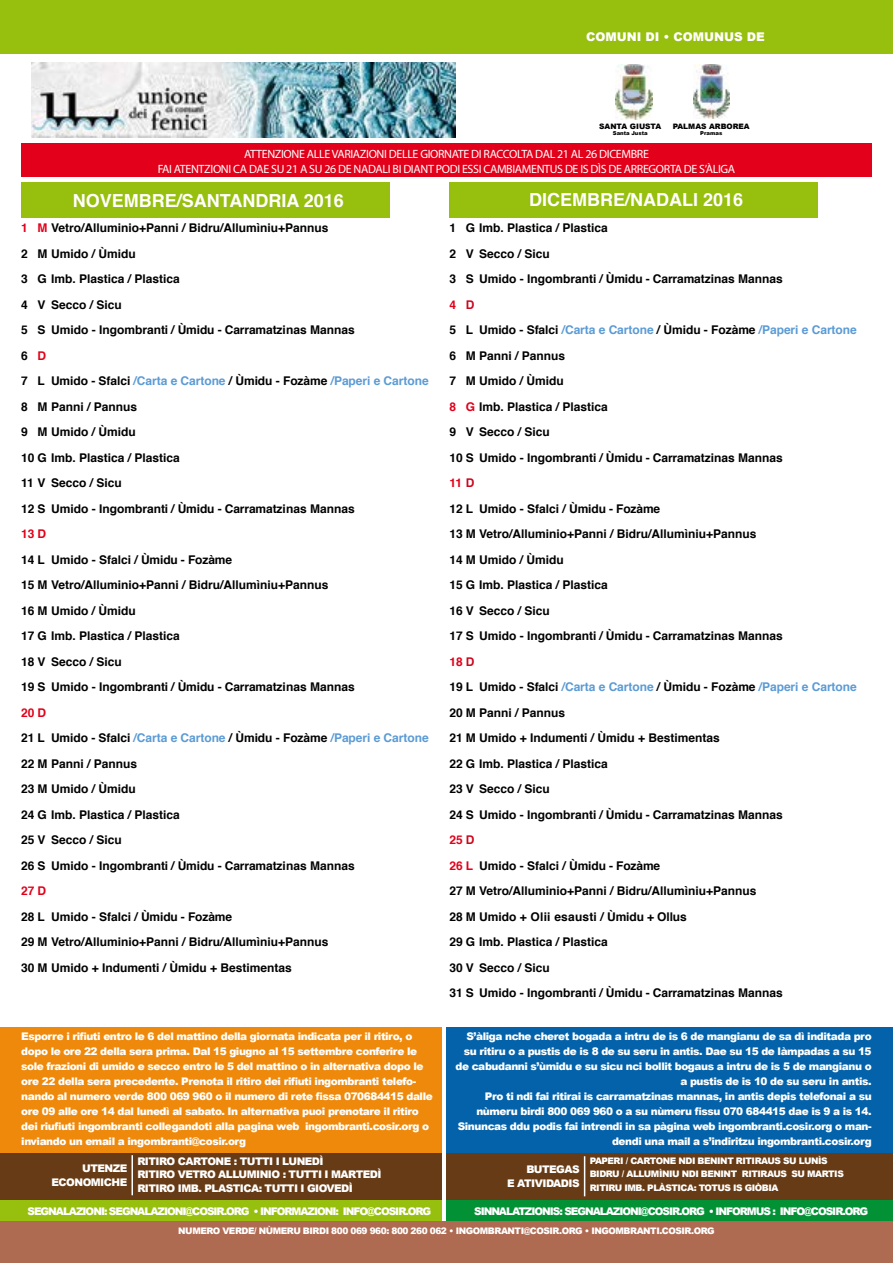
<style>
.page{position:relative;width:893px;height:1263px;background:#fff}
.page>*{position:absolute;margin:0;border:0;box-sizing:border-box;transform-origin:0 0}
.t1{font:700 18px "Helvetica";color:#fff}
.t2{font:700 12px/25.5px "Helvetica";color:#000}
.t3{font:700 12px "Helvetica";letter-spacing:-.005em;color:#5b9bd5}
.t4{font:12px/14.4px "Myriad Pro";letter-spacing:-.03em;color:#fff;text-align:center}
.t5{font:900 12px "Arial";color:#fff}
.t6{font:700 12px "Helvetica";letter-spacing:.12em;color:#e2001a}
.t7{font:700 12px "Helvetica";color:#cd071e}
.t8{font:900 10.5px/15px "Arial";letter-spacing:-.04em;color:#fff;text-align:right}
.t9{font:900 10.5px "Arial";letter-spacing:-.1em;color:#fff}
.t10{font:900 9px/13.5px "Arial";letter-spacing:-.05em;color:#fff}
.t11{font:900 7.5px "Arial";color:#000}
.t12{font:900 5.4px "Arial";color:#000}
.s1{color:#e2001a}
.s2{color:#000}
.s3{color:#cd071e}
</style>
<div class="page">
<div style="left:0;top:0;width:893px;height:53px;background:#97bf0d"></div>
<div style="left:0;top:1027px;width:442px;height:125px;background:#ee890b"></div>
<div style="left:446px;top:1027px;width:447px;height:125px;background:#0362a9"></div>
<div style="left:0;top:1200px;width:442px;height:23px;background:#97bf0d"></div>
<div style="left:0;top:1153px;width:442px;height:46px;background:#673b15"></div>
<div style="left:446px;top:1200px;width:447px;height:23px;background:#039136"></div>
<div style="left:446px;top:1153px;width:447px;height:46px;background:#673b15"></div>
<div style="left:0;top:1221px;width:893px;height:42px;background:#af6a52"></div>
<img style="left:32px;top:62px;width:423px;height:75px">
<hr style="left:131px;top:1155px;width:2px;height:40px;background:#fff">
<hr style="left:584px;top:1156px;width:1px;height:40px;background:#fff">
<img style="left:615px;top:65px;width:37px;height:55px">
<img style="left:693px;top:65px;width:36px;height:54px">
<div style="left:449px;top:182px;width:368px;height:35px;background:#97bf0d"></div>
<div style="left:21px;top:144px;width:851px;height:33px;background:#e2001a"></div>
<div style="left:21px;top:182px;width:369px;height:36px;background:#97bf0d"></div>
<p class="t5" style="left:586px;top:28px;width:180px">COMUNI DI • COMUNUS DE</p>
<p class="t11" style="left:599px;top:120px;width:64px">SANTA GIUSTA</p>
<p class="t12" style="left:613px;top:129px;width:36px">Santa Justa</p>
<p class="t11" style="left:673px;top:120px;width:79px">PALMAS ARBOREA</p>
<p class="t12" style="left:700px;top:129px;width:24px">Pramas</p>
<p class="t4" style="left:158px;top:147px;width:579px">ATTENZIONE ALLE VARIAZIONI DELLE GIORNATE DI RACCOLTA DAL 21 AL 26 DICEMBRE<br>FAI ATENTZIONI CA DAE SU 21 A SU 26 DE NADALI BI DIANT PODI ESSI CAMBIAMENTUS DE IS DÌS DE ARREGORTA DE S’ÀLIGA</p>
<h1 class="t1" style="left:73px;top:186px;width:273px">NOVEMBRE/SANTANDRIA 2016</h1>
<p class="t2" style="left:37px;top:215px;width:293px"><span class="s1">M</span> Vetro/Alluminio+Panni / Bidru/Allumìniu+Pannus<br>M Umido / Ùmidu<br>G Imb. Plastica / Plastica<br>V<br>S</p>
<p class="t6" style="left:37px;top:346px;width:10px">D</p>
<p class="t2" style="left:37px;top:368px;width:101px">L<br>M Panni / Pannus<br>M Umido / Ùmidu</p>
<p class="t6" style="left:21px;top:218px;width:8px">1</p>
<p class="t2" style="left:21px;top:241px;width:160px">2<br>3<br>4<br>5<br>6<br>7<br>8<br>9<br>10 G Imb. Plastica / Plastica<br>11 V<br>12S</p>
<p class="t6" style="left:21px;top:524px;width:26px">13D</p>
<p class="t2" style="left:21px;top:547px;width:309px">14L<br>15 M Vetro/Alluminio+Panni / Bidru/Allumìniu+Pannus<br>16 M Umido / Ùmidu<br>17 G Imb. Plastica / Plastica<br>18V<br>19S</p>
<p class="t6" style="left:21px;top:703px;width:26px">20D</p>
<p class="t2" style="left:21px;top:725px;width:160px">21L<br>22 M Panni / Pannus<br>23 M Umido / Ùmidu<br>24 G Imb. Plastica / Plastica<br>25V<br>26S</p>
<p class="t6" style="left:21px;top:881px;width:26px">27D</p>
<p class="t2" style="left:21px;top:904px;width:309px">28L<br>29 M Vetro/Alluminio+Panni / Bidru/Allumìniu+Pannus<br>30 M Umido + Indumenti / Ùmidu + Bestimentas</p>
<p class="t2" style="left:51px;top:292px;width:305px">Secco / Sicu<br>Umido - Ingombranti / Ùmidu - Carramatzinas Mannas</p>
<p class="t3" style="left:51px;top:371px;width:379px"><span class="s2">Umido - Sfalci</span> /Carta e Cartone <span class="s2">/ Ùmidu - Fozàme</span> /Paperi e Cartone</p>
<p class="t2" style="left:51px;top:470px;width:305px">Secco / Sicu<br>Umido - Ingombranti / Ùmidu - Carramatzinas Mannas</p>
<p class="t2" style="left:51px;top:547px;width:183px">Umido - Sfalci / Ùmidu - Fozàme</p>
<p class="t2" style="left:51px;top:649px;width:305px">Secco / Sicu<br>Umido - Ingombranti / Ùmidu - Carramatzinas Mannas</p>
<p class="t3" style="left:51px;top:728px;width:379px"><span class="s2">Umido - Sfalci</span> /Carta e Cartone <span class="s2">/ Ùmidu - Fozàme</span> /Paperi e Cartone</p>
<p class="t2" style="left:51px;top:827px;width:305px">Secco / Sicu<br>Umido - Ingombranti / Ùmidu - Carramatzinas Mannas</p>
<p class="t2" style="left:51px;top:904px;width:183px">Umido - Sfalci / Ùmidu - Fozàme</p>
<h1 class="t1" style="left:529px;top:185px;width:216px">DICEMBRE/NADALI 2016</h1>
<p class="t2" style="left:466px;top:215px;width:318px">G Imb. Plastica / Plastica<br>V Secco / Sicu<br>S Umido - Ingombranti / Ùmidu - Carramatzinas Mannas</p>
<p class="t7" style="left:466px;top:295px;width:10px">D</p>
<p class="t2" style="left:466px;top:317px;width:144px">L<br>M Panni / Pannus<br>M Umido / Ùmidu<br><span class="s1">G</span> Imb. Plastica / Plastica<br>V Secco / Sicu</p>
<p class="t2" style="left:449px;top:215px;width:8px;text-align:justify">1<br>2<br>3</p>
<p class="t6" style="left:449px;top:295px;width:8px">4</p>
<p class="t2" style="left:449px;top:317px;width:8px;text-align:justify">5<br>6<br>7</p>
<p class="t6" style="left:449px;top:397px;width:8px">8</p>
<p class="t2" style="left:449px;top:419px;width:335px">9<br>10 S Umido - Ingombranti / Ùmidu - Carramatzinas Mannas<br><span class="s1">11</span> <span class="s3">D<br></span>12L<br>13 M Vetro/Alluminio+Panni / Bidru/Allumìniu+Pannus<br>14 M Umido / Ùmidu<br>15 G Imb. Plastica / Plastica<br>16 V Secco / Sicu<br>17 S Umido - Ingombranti / Ùmidu - Carramatzinas Mannas<br><span class="s1">18</span><span class="s3">D<br></span>19L<br>20 M Panni / Pannus<br>21 M Umido + Indumenti / Ùmidu + Bestimentas<br>22 G Imb. Plastica / Plastica<br>23 V Secco / Sicu<br>24 S Umido - Ingombranti / Ùmidu - Carramatzinas Mannas<br><span class="s1">25</span><span class="s3">D<br></span><span class="s1">26L</span></p>
<p class="t2" style="left:449px;top:878px;width:335px">27 M Vetro/Alluminio+Panni / Bidru/Allumìniu+Pannus<br>28 M Umido + Olii esausti / Ùmidu + Ollus<br>29 G Imb. Plastica / Plastica<br>30 V Secco / Sicu<br>31 S Umido - Ingombranti / Ùmidu - Carramatzinas Mannas</p>
<p class="t3" style="left:479px;top:320px;width:379px"><span class="s2">Umido - Sfalci</span> /Carta e Cartone <span class="s2">/ Ùmidu - Fozàme</span> /Paperi e Cartone</p>
<p class="t2" style="left:479px;top:496px;width:183px">Umido - Sfalci / Ùmidu - Fozàme</p>
<p class="t3" style="left:479px;top:677px;width:379px"><span class="s2">Umido - Sfalci</span> /Carta e Cartone <span class="s2">/ Ùmidu - Fozàme</span> /Paperi e Cartone</p>
<p class="t2" style="left:479px;top:853px;width:183px">Umido - Sfalci / Ùmidu - Fozàme</p>
<p class="t8" style="left:21px;top:1029px;width:413px;text-align:left">Esporre i rifiuti entro le 6 del mattino della giornata indicata per il ritiro, o dopo le ore 22 della sera prima. Dal 15 giugno al 15 settembre conferire le sole frazioni di umido e secco entro le 5 del mattino o in alternativa dopo le ore 22 della sera precedente. Prenota il ritiro dei rifiuti ingombranti telefo&shy;nando al numero verde 800 069 960 o il numero di rete fissa 070684415 dalle ore 09 alle ore 14 dal lunedì al sabato. In alternativa puoi prenotare il ritiro dei riufiuti ingombranti collegandoti alla pagina web ingombranti.cosir.org o inviando un email a ingombranti@cosir.org</p>
<p class="t8" style="left:455px;top:1029px;width:418px">S’àliga nche cheret bogada a intru de is 6 de mangianu de sa dì inditada pro su ritiru o a pustis de is 8 de su seru in antis. Dae su 15 de làmpadas a su 15 de cabudanni s’ùmidu e su sicu nci bollit bogaus a intru de is 5 de mangianu o a pustis de is 10 de su seru in antis.<br>Pro ti ndi fai ritirai is carramatzinas mannas, in antis depis telefonai a su nùmeru birdi 800 069 960 o a su nùmeru fissu 070 684415 dae is 9 a is 14.<br>Sinuncas ddu podis fai intrendi in sa pàgina web ingombranti.cosir.org o man&shy;dendi una mail a s’indiritzu ingombranti.cosir.org</p>
<p class="t8" style="left:137px;top:1154px;width:246px;line-height:13.5px;text-align:left">RITIRO CARTONE : TUTTI I LUNEDÌ<br>RITIRO VETRO ALLUMINIO : TUTTI I MARTEDÌ<br>RITIRO IMB. PLASTICA: TUTTI I GIOVEDÌ</p>
<p class="t10" style="left:590px;top:1153px;width:256px">PAPERI / CARTONE NDI BENINT RITIRAUS SU LUNÌS<br>BIDRU / ALLUMÌNIU NDI BENINT RITIRAUS SU MARTIS<br>RITIRU IMB. PLÀSTICA: TOTUS IS GIÒBIA</p>
<p class="t8" style="left:52px;top:1161px;width:77px;line-height:13.5px">UTENZE<br>ECONOMICHE</p>
<p class="t8" style="left:507px;top:1162px;width:74px;line-height:13.5px">BUTEGAS<br>E ATIVIDADIS</p>
<p class="t9" style="left:474px;top:1203px;width:396px">SINNALATZIONIS: SEGNALAZIONI@COSIR.ORG • INFORMUS : INFO@COSIR.ORG</p>
<p class="t10" style="left:178px;top:1224px;width:538px">NUMERO VERDE/ NÙMERU BIRDI 800 069 960: 800 260 062 • INGOMBRANTI@COSIR.ORG • INGOMBRANTI.COSIR.ORG</p>
<p class="t9" style="left:28px;top:1203px;width:405px">SEGNALAZIONI: SEGNALAZIONI@COSIR.ORG • INFORMAZIONI: INFO@COSIR.ORG</p>
</div>
